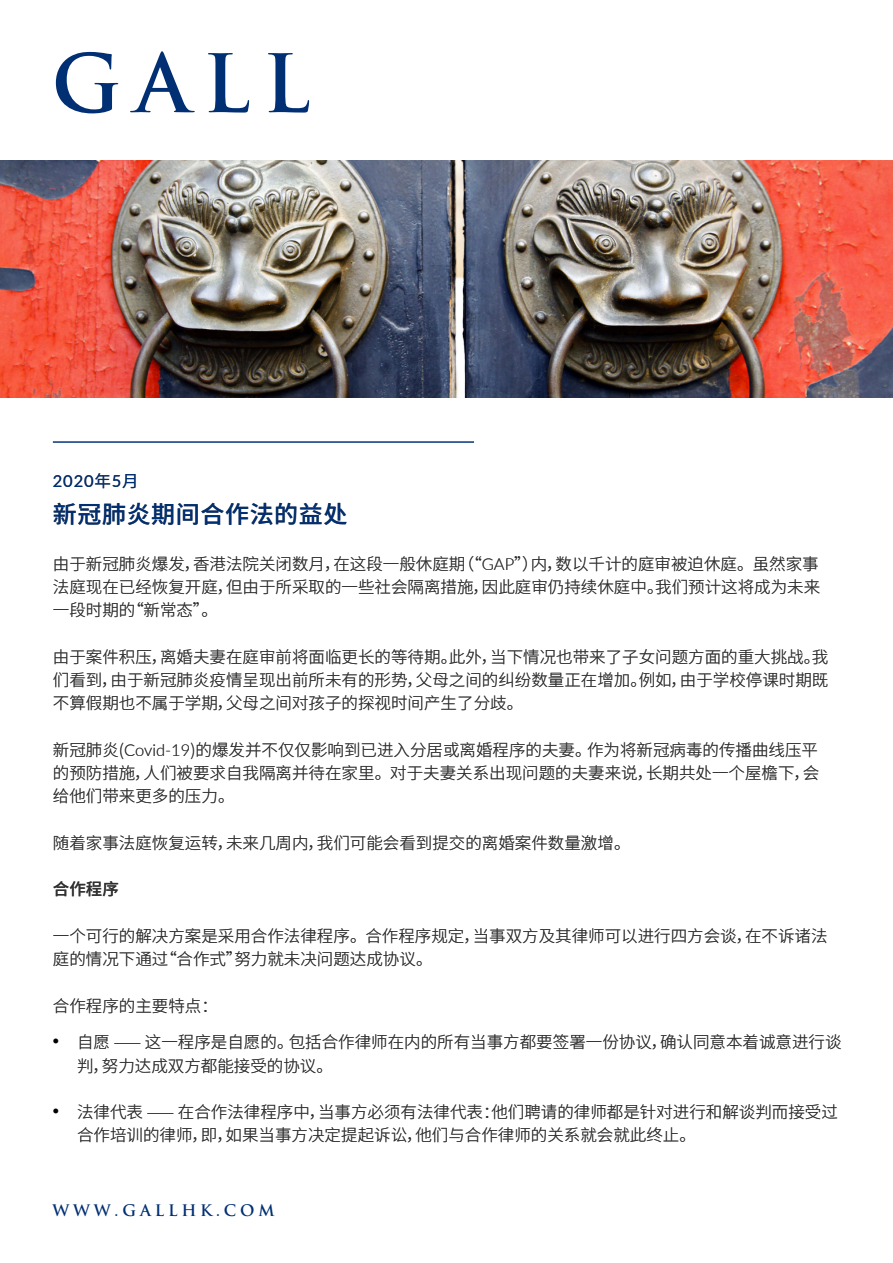
<style>
.page{position:relative;width:893px;height:1263px;background:#fff}
.page>*{position:absolute;margin:0;border:0;box-sizing:border-box;transform-origin:0 0}
.t1{font:500 24px "Noto Sans CJ Ksc";letter-spacing:.025em;color:#002f73}
.t2{font:300 16.5px/23.2px "Noto Sans CJ Ksc";color:#323132;text-align:justify}
.t3{font:300 16.5px/23.2px "Noto Sans CJ Ksc";color:#4d4d4d}
.t4{font:16.5px "Lato";color:#002f73}
.t5{font:500 16.5px "Noto Sans CJ Ksc";color:#323132}
.t6{font:italic 300 16.5px "Lato";color:#000}
.t7{font:700 15.6px "Trajan Pro";letter-spacing:.25em;color:#002f73}
.s1{font-family:"Noto Sans CJ Ksc"}
.s2{font-family:"Lato"}
</style>
<div class="page">
<svg style="left:56px;top:52px;width:62px;height:61px"></svg>
<svg style="left:130px;top:51px;width:65px;height:61px"></svg>
<svg style="left:208px;top:53px;width:41px;height:60px"></svg>
<svg style="left:268px;top:53px;width:41px;height:60px"></svg>
<img style="left:0;top:161px;width:893px;height:237px">
<hr style="left:53px;top:441px;width:421px;height:2px;background:#06357a">
<p class="t4" style="left:53px;top:469px;width:87px">2020<span class="s1">年</span>5<span class="s1">月</span></p>
<h1 class="t1" style="left:53px;top:501px;width:296px">新冠肺炎期间合作法的益处</h1>
<p class="t2" style="left:53px;top:552px;width:769px">由于新冠肺炎爆发，香港法院关闭数月，在这段一般休庭期（“<span class="s2">GAP</span>”）内，数以千计的庭审被迫休庭。虽然家事法庭现在已经恢复开庭，但由于所采取的一些社会隔离措施，因此庭审仍持续休庭中。我们预计这将成为未来一段时期的“新常态”。</p>
<p class="t2" style="left:53px;top:645px;width:777px">由于案件积压，离婚夫妻在庭审前将面临更长的等待期。此外，当下情况也带来了子女问题方面的重大挑战。我们看到，由于新冠肺炎疫情呈现出前所未有的形势，父母之间的纠纷数量正在增加。例如，由于学校停课时期既不算假期也不属于学期，父母之间对孩子的探视时间产生了分歧。</p>
<p class="t2" style="left:53px;top:738px;width:768px">新冠肺炎(<span class="s2">Covid-19</span>)的爆发并不仅仅影响到已进入分居或离婚程序的夫妻。作为将新冠病毒的传播曲线压平的预防措施，人们被要求自我隔离并待在家里。对于夫妻关系出现问题的夫妻来说，长期共处一个屋檐下，会给他们带来更多的压力。</p>
<p class="t2" style="left:53px;top:831px;width:579px">随着家事法庭恢复运转，未来几周内，我们可能会看到提交的离婚案件数量激增。</p>
<p class="t5" style="left:53px;top:880px;width:67px">合作程序</p>
<p class="t2" style="left:53px;top:924px;width:776px">一个可行的解决方案是采用合作法律程序。合作程序规定，当事双方及其律师可以进行四方会谈，在不诉诸法庭的情况下通过“合作式”努力就未决问题达成协议。</p>
<p class="t2" style="left:53px;top:994px;width:167px">合作程序的主要特点：</p>
<p class="t6" style="left:51px;top:1028px;width:11px">•</p>
<p class="t6" style="left:51px;top:1098px;width:11px">•</p>
<p class="t3" style="left:77px;top:1031px;width:766px">自愿 ⸺ 这一程序是自愿的。包括合作律师在内的所有当事方都要签署一份协议，确认同意本着诚意进行谈判，努力达成双方都能接受的协议。</p>
<p class="t3" style="left:77px;top:1101px;width:762px">法律代表 ⸺ 在合作法律程序中，当事方必须有法律代表：他们聘请的律师都是针对进行和解谈判而接受过合作培训的律师，即，如果当事方决定提起诉讼，他们与合作律师的关系就会就此终止。</p>
<p class="t7" style="left:52px;top:1201px;width:224px">WWW.GALLHK.COM</p>
</div>
